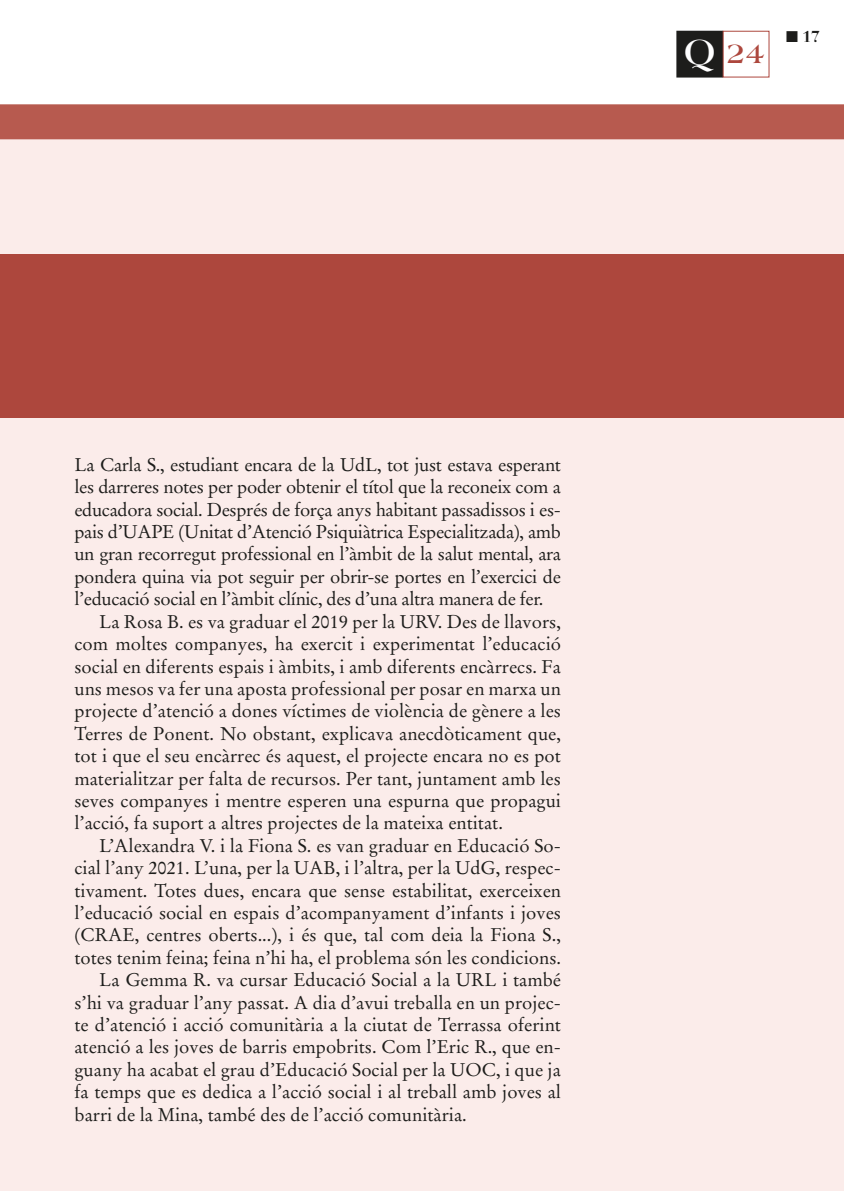
<style>
.page{position:relative;width:844px;height:1191px;background:#fff}
.page>*{position:absolute;margin:0;border:0;box-sizing:border-box;transform-origin:0 0}
.t1{font:700 29.57px "Americana BT";color:#ad473d}
.Entrevista_-_Respues{font:18.38px/22.4px "Stempel Garamond LT Std";color:#1d1d1b;text-align:justify}
.t2{font:700 15.75px "Bauer Bodoni Std";color:#1d1d1b}
.s1{font-size:38.85px;color:#fff}
</style>
<div class="page">
<div style="left:0;top:139px;width:843px;height:1052px;background:#fbecea"></div>
<div style="left:0;top:104px;width:843px;height:35px;background:#b75a4f"></div>
<div style="left:676px;top:31px;width:46px;height:46px;background:#1d1d1b"></div>
<div style="left:676px;top:31px;width:46px;height:46px;border:1px solid #1d1d1b"></div>
<div style="left:722px;top:31px;width:47px;height:46px;background:#fff;border:1px solid #ad473d"></div>
<div style="left:0;top:254px;width:843px;height:163px;background:#ad473d"></div>
<h1 class="t1" style="left:683px;top:35px;width:83px"><span class="s1">Q</span> 24</h1>
<p class="t2" style="left:785px;top:27px;width:35px">■ 17</p>
<p class="Entrevista_-_Respues" style="left:74px;top:453px;width:488px">La Carla S., estudiant encara de la UdL, tot just estava esperant les darreres notes per poder obtenir el títol que la reconeix com a educadora social. Després de força anys habitant passadissos i es&shy;pais d’UAPE (Unitat d’Atenció Psiquiàtrica Especialitzada), amb un gran recorregut professional en l’àmbit de la salut mental, ara pondera quina via pot seguir per obrir-se portes en l’exercici de l’educació social en l’àmbit clínic, des d’una altra manera de fer.</p>
<p class="Entrevista_-_Respues" style="left:74px;top:610px;width:488px;text-indent:25px">La Rosa B. es va graduar el 2019 per la URV. Des de llavors, com moltes companyes, ha exercit i experimentat l’educació social en diferents espais i àmbits, i amb diferents encàrrecs. Fa uns mesos va fer una aposta professional per posar en marxa un projecte d’atenció a dones víctimes de violència de gènere a les Terres de Ponent. No obstant, explicava anecdòticament que, tot i que el seu encàrrec és aquest, el projecte encara no es pot materialitzar per falta de recursos. Per tant, juntament amb les seves companyes i mentre esperen una espurna que propagui l’acció, fa suport a altres projectes de la mateixa entitat.</p>
<p class="Entrevista_-_Respues" style="left:74px;top:834px;width:488px;text-indent:25px">L’Alexandra V. i la Fiona S. es van graduar en Educació So&shy;cial l’any 2021. L’una, per la UAB, i l’altra, per la UdG, respec&shy;tivament. Totes dues, encara que sense estabilitat, exerceixen l’educació social en espais d’acompanyament d’infants i joves (CRAE, centres oberts...), i és que, tal com deia la Fiona S., totes tenim feina; feina n’hi ha, el problema són les condicions.</p>
<p class="Entrevista_-_Respues" style="left:74px;top:968px;width:488px;text-indent:25px">La Gemma R. va cursar Educació Social a la URL i també s’hi va graduar l’any passat. A dia d’avui treballa en un projec&shy;te d’atenció i acció comunitària a la ciutat de Terrassa oferint atenció a les joves de barris empobrits. Com l’Eric R., que en&shy;guany ha acabat el grau d’Educació Social per la UOC, i que ja fa temps que es dedica a l’acció social i al treball amb joves al barri de la Mina, també des de l’acció comunitària.</p>
</div>
